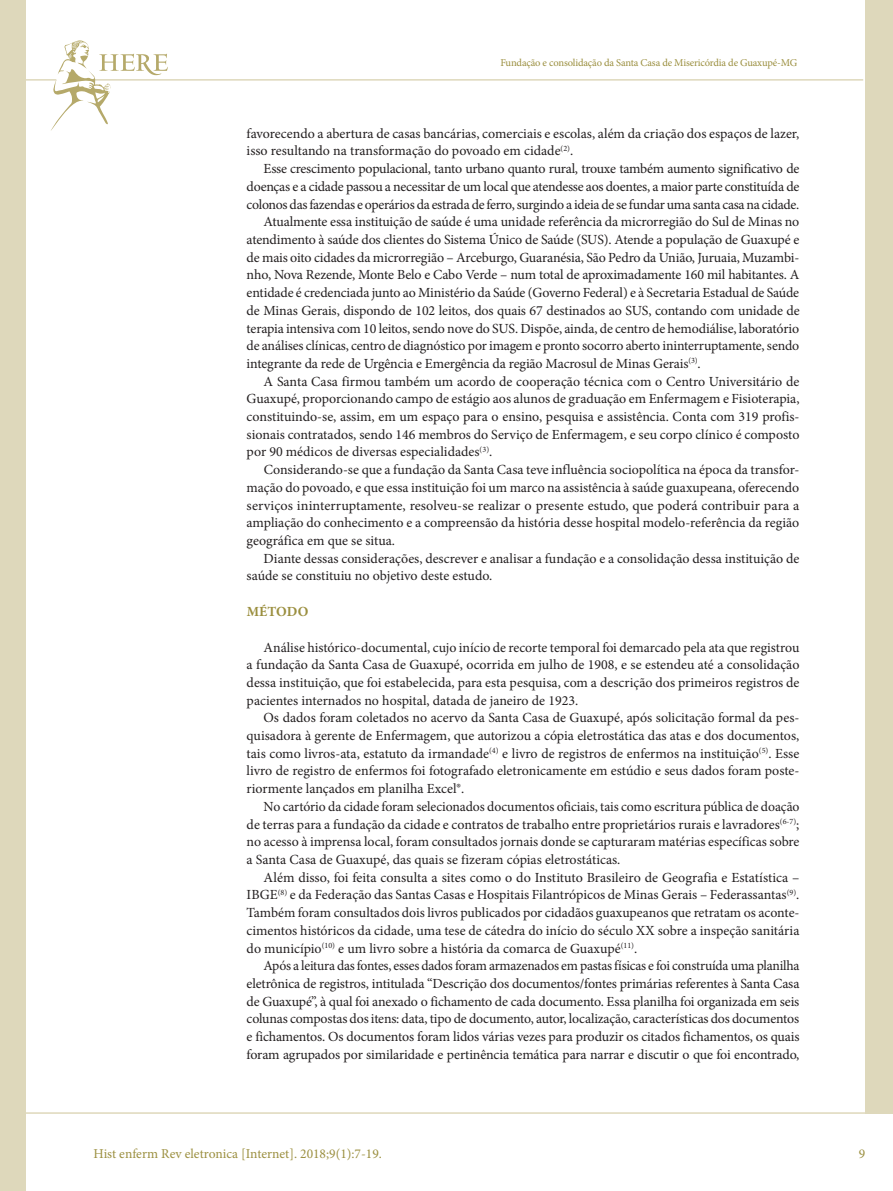
<style>
.page{position:relative;width:893px;height:1191px;background:#fff}
.page>*{position:absolute;margin:0;border:0;box-sizing:border-box;transform-origin:0 0}
.t1{font:13.95px/17.7px "Minion Pro";letter-spacing:-.01em;color:#231f20;text-align:justify}
.t2{font:700 13.95px "Minion Pro";letter-spacing:.005em;color:#9b8f3f}
.t3{font:13.5px "Minion Pro";color:#9b8f3f}
.t4{font:10.5px "Minion Pro";letter-spacing:-.015em;color:#9b8f3f}
</style>
<div class="page">
<hr style="left:0;top:1112px;width:893px;height:1px;background:#ded8bb">
<hr style="left:0;top:79px;width:863px;height:2px;background:#ded8bb">
<div style="left:865px;top:0;width:28px;height:1113px;background:#ded8bb"></div>
<div style="left:0;top:0;width:26px;height:1191px;background:#ded8bb"></div>
<svg style="left:50px;top:40px;width:118px;height:91px"></svg>
<p class="t4" style="left:500px;top:56px;width:298px">Fundação e consolidação da Santa Casa de Misericórdia de Guaxupé-MG</p>
<p class="t1" style="left:247px;top:124px;width:554px">favorecendo a abertura de casas bancárias, comerciais e escolas, além da criação dos espaços de lazer, isso resultando na transformação do povoado em cidade<sup>(2)</sup>.</p>
<p class="t1" style="left:264px;top:160px;width:537px">Esse crescimento populacional, tanto urbano quanto rural, trouxe também aumento significativo de</p>
<p class="t1" style="left:247px;top:178px;width:554px">doenças e a cidade passou a necessitar de um local que atendesse aos doentes, a maior parte constituída de</p>
<p class="t1" style="left:247px;top:195px;width:554px">colonos das fazendas e operários da estrada de ferro, surgindo a ideia de se fundar uma santa casa na cidade.</p>
<p class="t1" style="left:264px;top:213px;width:537px">Atualmente essa instituição de saúde é uma unidade referência da microrregião do Sul de Minas no</p>
<p class="t1" style="left:247px;top:231px;width:554px">atendimento à saúde dos clientes do Sistema Único de Saúde (SUS). Atende a população de Guaxupé e</p>
<p class="t1" style="left:247px;top:248px;width:554px">de mais oito cidades da microrregião – Arceburgo, Guaranésia, São Pedro da União, Juruaia, Muzambi-</p>
<p class="t1" style="left:247px;top:266px;width:554px">nho, Nova Rezende, Monte Belo e Cabo Verde – num total de aproximadamente 160 mil habitantes. A</p>
<p class="t1" style="left:247px;top:284px;width:554px">entidade é credenciada junto ao Ministério da Saúde (Governo Federal) e à Secretaria Estadual de Saúde</p>
<p class="t1" style="left:247px;top:301px;width:555px">de Minas Gerais, dispondo de 102 leitos, dos quais 67 destinados ao SUS, contando com unidade de</p>
<p class="t1" style="left:247px;top:319px;width:554px">terapia intensiva com 10 leitos, sendo nove do SUS. Dispõe, ainda, de centro de hemodiálise, laboratório</p>
<p class="t1" style="left:247px;top:337px;width:554px">de análises clínicas, centro de diagnóstico por imagem e pronto socorro aberto ininterruptamente, sendo</p>
<p class="t1" style="left:247px;top:355px;width:456px">integrante da rede de Urgência e Emergência da região Macrosul de Minas Gerais<sup>(3)</sup>.</p>
<p class="t1" style="left:264px;top:372px;width:537px">A Santa Casa firmou também um acordo de cooperação técnica com o Centro Universitário de</p>
<p class="t1" style="left:247px;top:390px;width:554px">Guaxupé, proporcionando campo de estágio aos alunos de graduação em Enfermagem e Fisioterapia,</p>
<p class="t1" style="left:247px;top:408px;width:554px">constituindo-se, assim, em um espaço para o ensino, pesquisa e assistência. Conta com 319 profis-</p>
<p class="t1" style="left:247px;top:425px;width:554px">sionais contratados, sendo 146 membros do Serviço de Enfermagem, e seu corpo clínico é composto</p>
<p class="t1" style="left:247px;top:443px;width:247px">por 90 médicos de diversas especialidades<sup>(3)</sup>.</p>
<p class="t1" style="left:264px;top:461px;width:537px">Considerando-se que a fundação da Santa Casa teve influência sociopolítica na época da transfor-</p>
<p class="t1" style="left:247px;top:478px;width:554px">mação do povoado, e que essa instituição foi um marco na assistência à saúde guaxupeana, oferecendo</p>
<p class="t1" style="left:247px;top:496px;width:554px">serviços ininterruptamente, resolveu-se realizar o presente estudo, que poderá contribuir para a</p>
<p class="t1" style="left:247px;top:514px;width:554px">ampliação do conhecimento e a compreensão da história desse hospital modelo-referência da região</p>
<p class="t1" style="left:247px;top:532px;width:150px">geográfica em que se situa.</p>
<p class="t1" style="left:264px;top:549px;width:537px">Diante dessas considerações, descrever e analisar a fundação e a consolidação dessa instituição de</p>
<p class="t1" style="left:247px;top:567px;width:247px">saúde se constituiu no objetivo deste estudo.</p>
<p class="t2" style="left:247px;top:602px;width:63px">MÉTODO</p>
<p class="t1" style="left:247px;top:638px;width:554px;text-indent:17px">Análise histórico-documental, cujo início de recorte temporal foi demarcado pela ata que registrou a fundação da Santa Casa de Guaxupé, ocorrida em julho de 1908, e se estendeu até a consolidação dessa instituição, que foi estabelecida, para esta pesquisa, com a descrição dos primeiros registros de pacientes internados no hospital, datada de janeiro de 1923.</p>
<p class="t1" style="left:247px;top:709px;width:554px;text-indent:17px">Os dados foram coletados no acervo da Santa Casa de Guaxupé, após solicitação formal da pes&shy;quisadora à gerente de Enfermagem, que autorizou a cópia eletrostática das atas e dos documentos, tais como livros-ata, estatuto da irmandade<sup>(4)</sup> e livro de registros de enfermos na instituição<sup>(5)</sup>. Esse livro de registro de enfermos foi fotografado eletronicamente em estúdio e seus dados foram poste&shy;riormente lançados em planilha Excel®.</p>
<p class="t1" style="left:247px;top:797px;width:554px;text-indent:17px">No cartório da cidade foram selecionados documentos oficiais, tais como escritura pública de doação de terras para a fundação da cidade e contratos de trabalho entre proprietários rurais e lavradores<sup>(6-7)</sup>; no acesso à imprensa local, foram consultados jornais donde se capturaram matérias específicas sobre a Santa Casa de Guaxupé, das quais se fizeram cópias eletrostáticas.</p>
<p class="t1" style="left:247px;top:868px;width:554px;text-indent:17px">Além disso, foi feita consulta a sites como o do Instituto Brasileiro de Geografia e Estatística – IBGE<sup>(8)</sup> e da Federação das Santas Casas e Hospitais Filantrópicos de Minas Gerais – Federassantas<sup>(9)</sup>.<br>Também foram consultados dois livros publicados por cidadãos guaxupeanos que retratam os aconte&shy;cimentos históricos da cidade, uma tese de cátedra do início do século XX sobre a inspeção sanitária do município<sup>(10)</sup> e um livro sobre a história da comarca de Guaxupé<sup>(11)</sup>.</p>
<p class="t1" style="left:247px;top:957px;width:554px;text-indent:17px">Após a leitura das fontes, esses dados foram armazenados em pastas físicas e foi construída uma planilha eletrônica de registros, intitulada “Descrição dos documentos/fontes primárias referentes à Santa Casa de Guaxupé”, à qual foi anexado o fichamento de cada documento. Essa planilha foi organizada em seis colunas compostas dos itens: data, tipo de documento, autor, localização, características dos documentos e fichamentos. Os documentos foram lidos várias vezes para produzir os citados fichamentos, os quais foram agrupados por similaridade e pertinência temática para narrar e discutir o que foi encontrado,</p>
<p class="t3" style="left:94px;top:1144px;width:290px">Hist enferm Rev eletronica [Internet]. 2018;9(1):7-19.</p>
<p class="t3" style="left:859px;top:1144px;width:8px">9</p>
</div>
